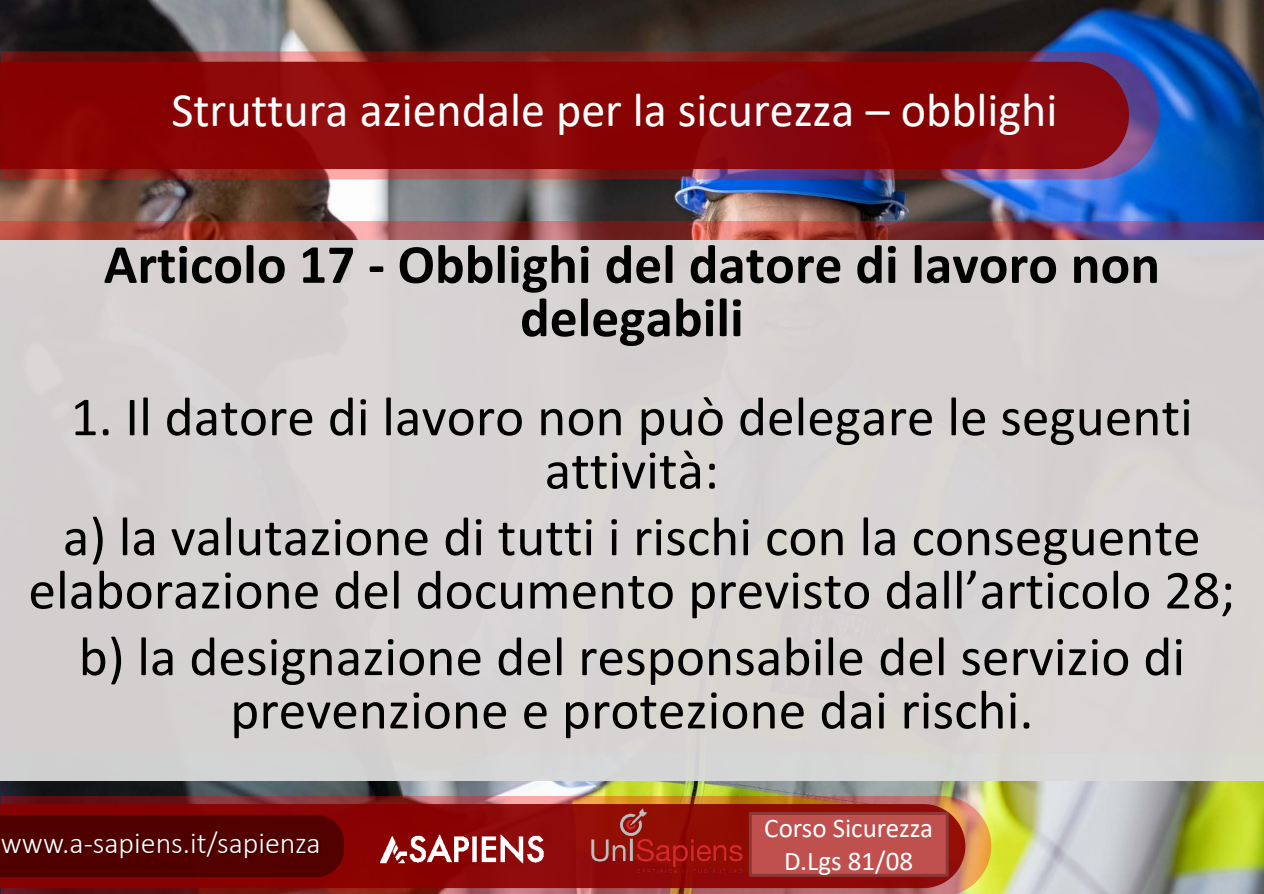
<style>
.page{position:relative;width:1264px;height:894px;background:#fff}
.page>*{position:absolute;margin:0;border:0;box-sizing:border-box;transform-origin:0 0}
.t1{font:55.5px/53.2px "Calibri";color:#000;text-align:center}
.t2{font:700 55.5px/53.2px "Calibri";color:#000;text-align:center}
.t3{font:48px "Calibri";color:#fff}
.t4{font:300 30px "Calibri";color:#fff}
.t5{font:27px/32.4px "Calibri";color:#fff;text-align:center}
</style>
<div class="page">
<img style="left:0;top:1px;width:1263px;height:892px">
<div style="left:0;top:222px;width:1263px;height:531px;background:#f00;opacity:.3"></div>
<div style="left:0;top:240px;width:1263px;height:540px;background:#d7d3d2"></div>
<img style="left:1px;top:795px;width:990px;height:98px">
<svg style="left:0;top:803px;width:965px;height:84px;background:#8d100b"></svg>
<div style="left:0;top:863px;width:319px;height:13px;background:#510000"></div>
<img style="left:1px;top:51px;width:1157px;height:128px">
<svg style="left:0;top:62px;width:1128px;height:107px;background:#880507"></svg>
<img style="left:319px;top:794px;width:274px;height:99px">
<img style="left:590px;top:808px;width:153px;height:66px">
<img style="left:0;top:813px;width:64px;height:50px">
<img style="left:64px;top:813px;width:9px;height:50px">
<img style="left:73px;top:813px;width:228px;height:50px">
<img style="left:301px;top:813px;width:48px;height:50px">
<div style="left:748px;top:811px;width:200px;height:65px;background:#c0504d;border:3px solid #8c3836"></div>
<p class="t3" style="left:171px;top:77px;width:887px">Struttura aziendale per la sicurezza – obblighi</p>
<p class="t2" style="left:104px;top:237px;width:1057px">Articolo 17 - Obblighi del datore di lavoro non delegabili</p>
<p class="t1" style="left:71px;top:388px;width:1123px">1. Il datore di lavoro non può delegare le seguenti attività:</p>
<p class="t1" style="left:28px;top:508px;width:1207px">a) la valutazione di tutti i rischi con la conseguente elaborazione del documento previsto dall’articolo 28;</p>
<p class="t1" style="left:79px;top:628px;width:1107px">b) la designazione del responsabile del servizio di prevenzione e protezione dai rischi.</p>
<p class="t4" style="left:1px;top:823px;width:321px">www.a-sapiens.it/sapienza</p>
<p class="t5" style="left:764px;top:811px;width:170px">Corso Sicurezza<br>D.Lgs 81/08</p>
</div>
